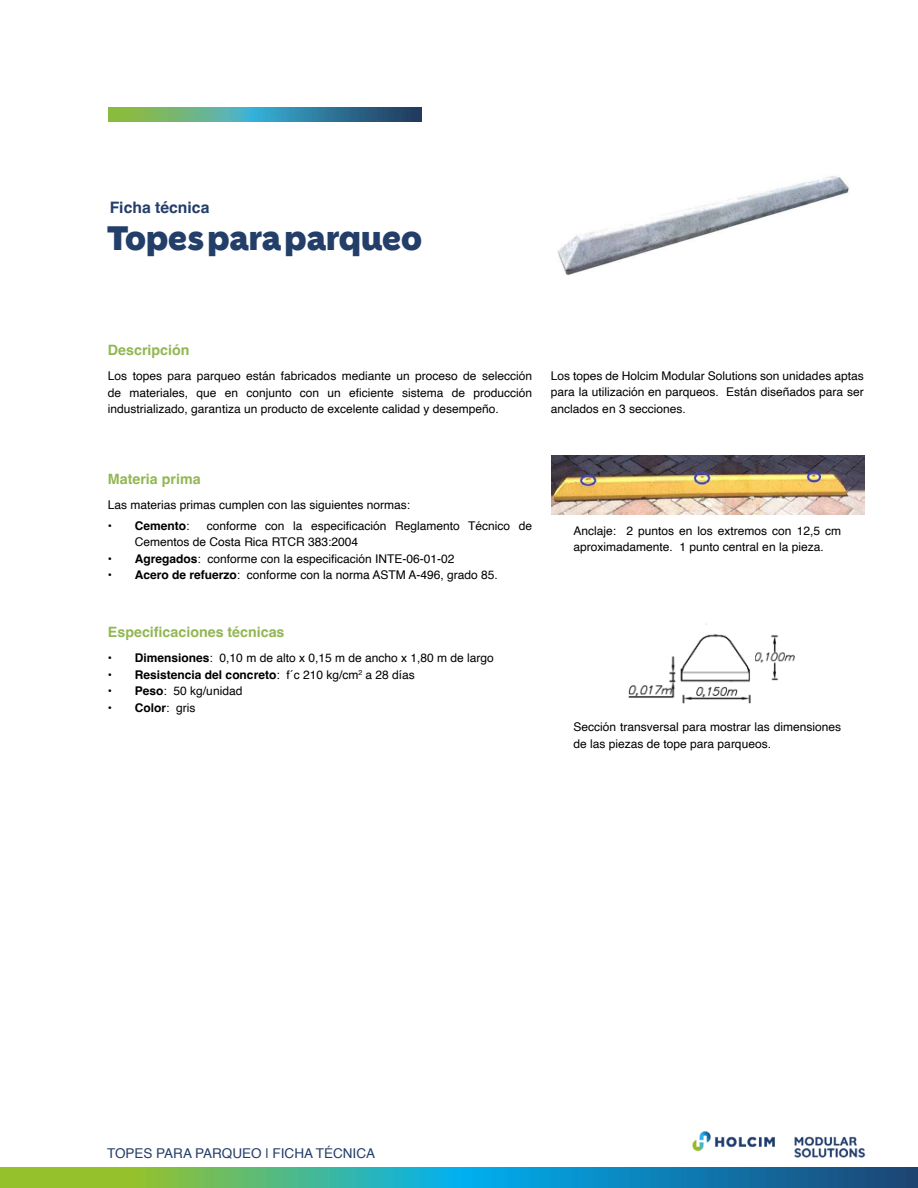
<style>
.page{position:relative;width:918px;height:1188px;background:#fff}
.page>*{position:absolute;margin:0;border:0;box-sizing:border-box;transform-origin:0 0}
.t1{font:900 33px "Holcim Headline";letter-spacing:-.005em;color:#233e69}
.t2{font:700 15.75px "Helvetica";color:#233e69}
.t3{font:700 14.25px "Helvetica";color:#92b753}
.t4{font:13.5px "Helvetica";color:#233e69}
.t5{font:12px/16.5px "Helvetica";color:#000}
.t6{font:700 12px "Helvetica";color:#000}
.s1{font-weight:400}
.s2{font-weight:700}
</style>
<div class="page">
<img style="left:666px;top:1131px;width:206px;height:37px">
<img style="left:0;top:1168px;width:918px;height:20px">
<img style="left:108px;top:108px;width:314px;height:13px">
<img style="left:552px;top:455px;width:312px;height:60px">
<img style="left:558px;top:176px;width:291px;height:99px">
<img style="left:628px;top:623px;width:167px;height:81px">
<h2 class="t2" style="left:110px;top:198px;width:101px">Ficha técnica</h2>
<h1 class="t1" style="left:107px;top:219px;width:317px">Topes para parqueo</h1>
<p class="t3" style="left:108px;top:341px;width:83px">Descripción</p>
<p class="t5" style="left:108px;top:368px;width:426px;text-align:justify">Los topes para parqueo están fabricados mediante un proceso de selección de materiales, que en conjunto con un eficiente sistema de producción industrializado, garantiza un producto de excelente calidad y desempeño.</p>
<p class="t5" style="left:551px;top:368px;width:314px;text-align:justify">Los topes de Holcim Modular Solutions son unidades aptas para la utilización en parqueos. Están diseñados para ser anclados en 3 secciones.</p>
<p class="t3" style="left:108px;top:470px;width:94px">Materia prima</p>
<p class="t5" style="left:108px;top:497px;width:304px">Las materias primas cumplen con las siguientes normas:</p>
<p class="t6" style="left:108px;top:518px;width:83px">• Cemento<span class="s1">:</span></p>
<p class="t5" style="left:135px;top:518px;width:399px;text-indent:72px">conforme con la especificación Reglamento Técnico de<br>Cementos de Costa Rica RTCR 383:2004</p>
<p class="t5" style="left:108px;top:551px;width:348px"><span class="s2">• Agregados</span>: conforme con la especificación INTE-06-01-02</p>
<p class="t5" style="left:108px;top:567px;width:391px"><span class="s2">• Acero de refuerzo</span>: conforme con la norma ASTM A-496, grado 85.</p>
<p class="t3" style="left:108px;top:623px;width:178px">Especificaciones técnicas</p>
<p class="t5" style="left:108px;top:650px;width:387px"><span class="s2">• Dimensiones</span>: 0,10 m de alto x 0,15 m de ancho x 1,80 m de largo</p>
<p class="t6" style="left:108px;top:667px;width:309px">• Resistencia del concreto<span class="s1">: f´c 210 kg/cm</span><sup>2</sup> <span class="s1">a 28 días</span></p>
<p class="t5" style="left:108px;top:683px;width:136px"><span class="s2">• Peso</span>: 50 kg/unidad</p>
<p class="t6" style="left:108px;top:700px;width:89px">• Color<span class="s1">: gris</span></p>
<p class="t5" style="left:574px;top:523px;width:269px">Anclaje: 2 puntos en los extremos con 12,5 cm aproximadamente. 1 punto central en la pieza.</p>
<p class="t5" style="left:574px;top:719px;width:269px">Sección transversal para mostrar las dimensiones de las piezas de tope para parqueos.</p>
<p class="t4" style="left:107px;top:1143px;width:270px">TOPES PARA PARQUEO | FICHA TÉCNICA</p>
</div>
